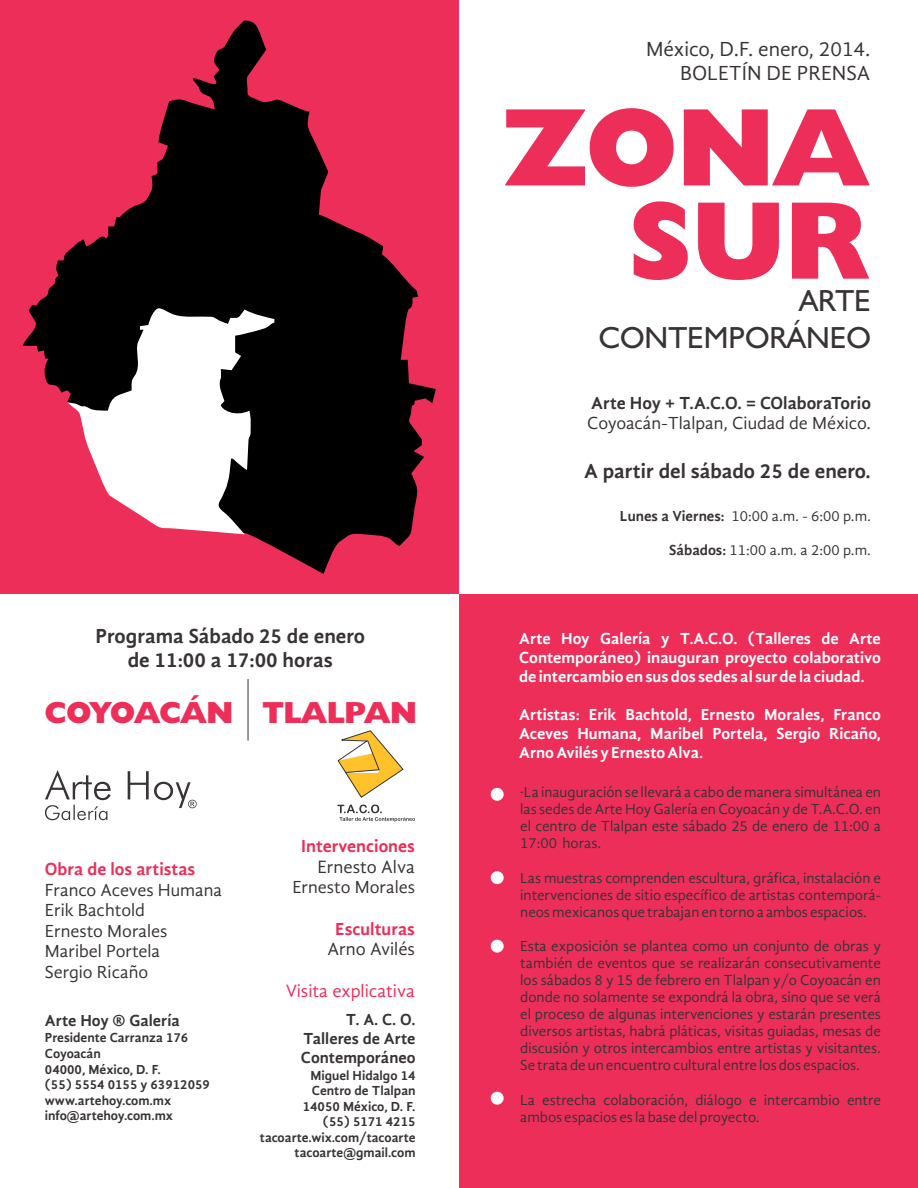
<style>
.page{position:relative;width:918px;height:1188px;background:#fff}
.page>*{position:absolute;margin:0;border:0;box-sizing:border-box;transform-origin:0 0}
.t1{font:800 111.3px/93.2px "Humanist 521 BT";color:#ed2e59;text-align:right}
.t2{font:30.6px/36.5px "Humanist 521 BT";color:#383336;text-align:right}
.t3{font:800 30.6px "Humanist 521 BT";color:#ed2e59}
.t4{font:700 21px/24.2px "Gandhi Sans";color:#383336;text-align:center}
.t5{font:21px/23.9px "Gandhi Sans";color:#383336;text-align:right}
.t6{font:18.3px "Gandhi Sans";color:#383336}
.t7{font:18.3px "Gandhi Sans";color:#ed2e59}
.t8{font:18px/20.5px "Gandhi Sans";color:#383336}
.t9{font:700 18px "Gandhi Sans";color:#ed2e59}
.t10{font:700 18px "Gandhi Sans";color:#383336}
.t11{font:700 16.5px/18.9px "Gandhi Sans";color:#fff;text-align:justify}
.t12{font:700 16.5px/18.9px "Gandhi Sans";color:#383336;text-align:justify}
.t13{font:15px/17.1px "Gandhi Sans";color:#383336;text-align:justify}
.t14{font:700 13.5px/15.5px "Gandhi Sans";color:#383336;text-align:right}
.s1{font-weight:700}
</style>
<div class="page">
<div style="left:459px;top:594px;width:459px;height:594px;background:#ed2e59"></div>
<div style="left:0;top:0;width:459px;height:594px;background:#ed2e59"></div>
<svg style="left:23px;top:21px;width:413px;height:553px"></svg>
<svg style="left:67px;top:307px;width:207px;height:227px;background:#a59095"></svg>
<div style="left:491px;top:788px;width:13px;height:13px;background:#fff;border-radius:50%"></div>
<div style="left:491px;top:871px;width:13px;height:13px;background:#fff;border-radius:50%"></div>
<div style="left:491px;top:940px;width:13px;height:13px;background:#fff;border-radius:50%"></div>
<div style="left:491px;top:1092px;width:13px;height:13px;background:#fff;border-radius:50%"></div>
<hr style="left:248px;top:679px;width:1px;height:62px;background:#383336">
<svg style="left:45px;top:770px;width:152px;height:50px"></svg>
<svg style="left:337px;top:730px;width:67px;height:68px"></svg>
<svg style="left:337px;top:804px;width:78px;height:18px"></svg>
<h3 class="t4" style="left:95px;top:625px;width:271px">Programa Sábado 25 de enero de 11:00 a 17:00 horas</h3>
<h2 class="t3" style="left:45px;top:700px;width:373px">COYOACÁN TLALPAN</h2>
<p class="t9" style="left:45px;top:861px;width:152px">Obra de los artistas</p>
<p class="t8" style="left:45px;top:901px;width:124px">Erik Bachtold<br>Ernesto Morales<br>Maribel Portela<br>Sergio Ricaño</p>
<p class="t8" style="left:45px;top:880px;width:179px">Franco Aceves Humana</p>
<p class="t12" style="left:45px;top:1012px;width:136px">Arte Hoy ® Galería</p>
<p class="t14" style="left:45px;top:1031px;width:167px;text-align:left">Presidente Carranza 176<br>Coyoacán<br>04000, México, D. F.<br>(55) 5554 0155 y 63912059 www.artehoy.com.mx info@artehoy.com.mx</p>
<p class="t9" style="left:301px;top:838px;width:115px">Intervenciones</p>
<p class="t6" style="left:318px;top:859px;width:99px">Ernesto Alva</p>
<p class="t8" style="left:292px;top:878px;width:124px">Ernesto Morales</p>
<p class="t9" style="left:335px;top:921px;width:81px">Esculturas</p>
<p class="t6" style="left:328px;top:941px;width:89px">Arno Avilés</p>
<p class="t7" style="left:286px;top:983px;width:131px">Visita explicativa</p>
<p class="t12" style="left:301px;top:1012px;width:116px;text-indent:45px">T. A. C. O.<br>Talleres de Arte Contemporáneo</p>
<p class="t14" style="left:260px;top:1068px;width:157px">Miguel Hidalgo 14<br>Centro de Tlalpan<br>14050 México, D. F.<br>(55) 5171 4215 tacoarte.wix.com/tacoarte tacoarte@gmail.com</p>
<h3 class="t5" style="left:646px;top:39px;width:226px">México, D.F. enero, 2014.<br>BOLETÍN DE PRENSA</h3>
<h1 class="t1" style="left:505px;top:110px;width:364px">ZONA<br>SUR</h1>
<h2 class="t2" style="left:599px;top:285px;width:274px">ARTE<br>CONTEMPORÁNEO</h2>
<p class="t10" style="left:591px;top:395px;width:281px">Arte Hoy + T.A.C.O. = COlaboraTorio</p>
<p class="t8" style="left:587px;top:414px;width:286px">Coyoacán-Tlalpan, Ciudad de México.</p>
<h3 class="t4" style="left:584px;top:461px;width:288px">A partir del sábado 25 de enero.</h3>
<p class="t13" style="left:620px;top:509px;width:252px"><span class="s1">Lunes a Viernes:</span> 10:00 a.m. - 6:00 p.m.</p>
<p class="t13" style="left:669px;top:543px;width:203px"><span class="s1">Sábados:</span> 11:00 a.m. a 2:00 p.m.</p>
<p class="t11" style="left:519px;top:631px;width:363px">Arte Hoy Galería y T.A.C.O. (Talleres de Arte Contemporáneo) inauguran proyecto colaborativo de intercambio en sus dos sedes al sur de la ciudad.</p>
<p class="t11" style="left:519px;top:706px;width:363px">Artistas: Erik Bachtold, Ernesto Morales, Franco Aceves Humana, Maribel Portela, Sergio Ricaño, Arno Avilés y Ernesto Alva.</p>
<p class="t13" style="left:520px;top:785px;width:362px">·La inauguración se llevará a cabo de manera simultánea en las sedes de Arte Hoy Galería en Coyoacán y de T.A.C.O. en el centro de Tlalpan este sábado 25 de enero de 11:00 a 17:00 horas.</p>
<p class="t13" style="left:520px;top:870px;width:362px">Las muestras comprenden escultura, gráfica, instalación e intervenciones de sitio específico de artistas contemporá&shy;neos mexicanos que trabajan en torno a ambos espacios.</p>
<p class="t13" style="left:520px;top:938px;width:362px">Esta exposición se plantea como un conjunto de obras y también de eventos que se realizarán consecutivamente los sábados 8 y 15 de febrero en Tlalpan y/o Coyoacán en donde no solamente se expondrá la obra, sino que se verá el proceso de algunas intervenciones y estarán presentes diversos artistas, habrá pláticas, visitas guiadas, mesas de discusión y otros intercambios entre artistas y visitantes.<br>Se trata de un encuentro cultural entre los dos espacios.</p>
<p class="t13" style="left:520px;top:1092px;width:362px">La estrecha colaboración, diálogo e intercambio entre ambos espacios es la base del proyecto.</p>
</div>
